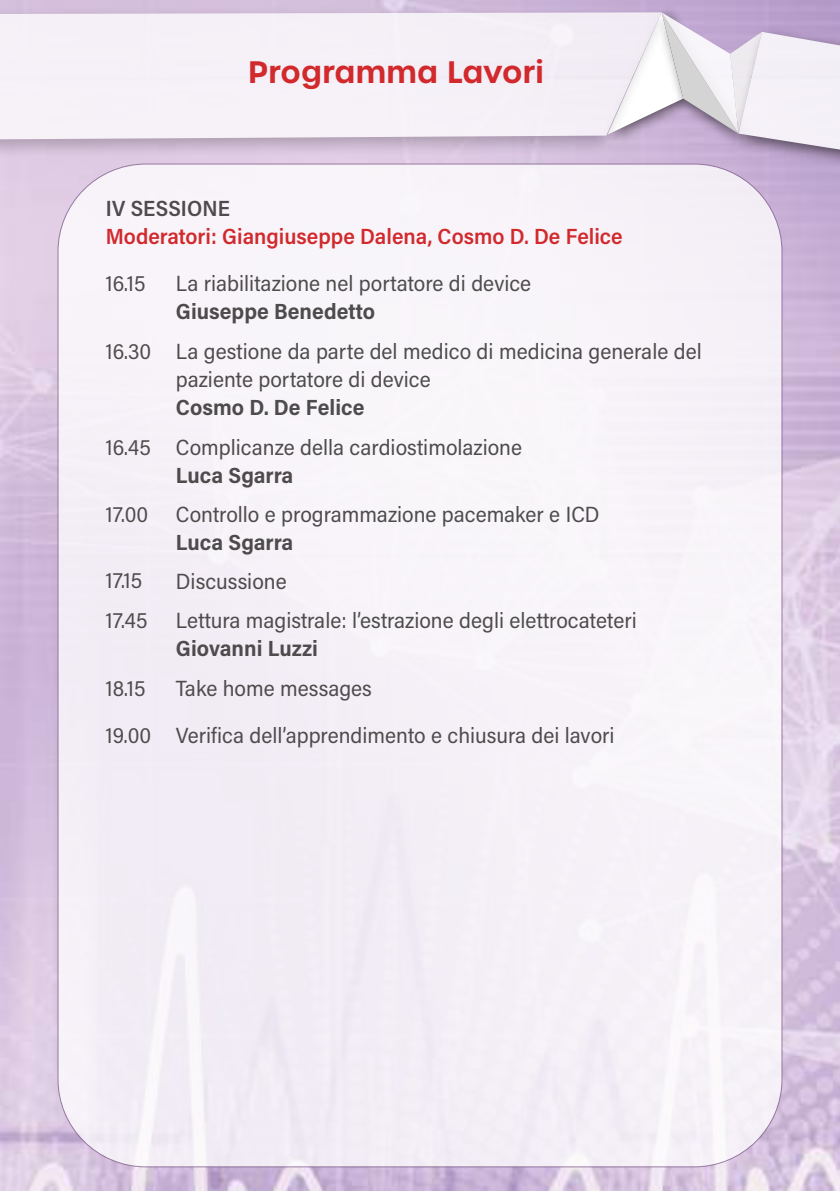
<style>
.page{position:relative;width:840px;height:1191px;background:#fff}
.page>*{position:absolute;margin:0;border:0;box-sizing:border-box;transform-origin:0 0}
.t1{font:600 30px "Urbane";letter-spacing:.01em;color:#d1292c}
.t2{font:22px/28px "Acumin Pro Semi Cond";color:#4e4b4c}
.t3{font:700 22px "Acumin Pro Semi Cond";color:#4e4b4c}
.t4{font:600 22px "Acumin Pro Semi Cond";color:#d1292c}
.t5{font:600 22px "Acumin Pro Semi Cond";letter-spacing:.005em;color:#4e4b4c}
</style>
<div class="page">
<img style="left:0;top:0;width:839px;height:1191px">
<div style="left:58px;top:164px;width:723px;height:1002px;background:#f6f1f8;border-radius:88px"></div>
<img style="left:672px;top:1px;width:89px;height:11px">
<img style="left:726px;top:166px;width:113px;height:23px">
<svg style="left:607px;top:12px;width:232px;height:154px"></svg>
<img style="left:0;top:1px;width:672px;height:162px">
<svg style="left:0;top:12px;width:661px;height:128px;fill:#f5f0f7"></svg>
<h1 class="t1" style="left:248px;top:52px;width:297px">Programma Lavori</h1>
<p class="t5" style="left:106px;top:193px;width:126px">IV SESSIONE</p>
<p class="t4" style="left:106px;top:221px;width:518px">Moderatori: Giangiuseppe Dalena, Cosmo D. De Felice</p>
<p class="t2" style="left:106px;top:269px;width:41px">16.15</p>
<p class="t2" style="left:176px;top:269px;width:356px">La riabilitazione nel portatore di device</p>
<p class="t3" style="left:176px;top:296px;width:200px">Giuseppe Benedetto</p>
<p class="t2" style="left:176px;top:336px;width:527px;text-indent:-70px">16.30 La gestione da parte del medico di medicina generale del paziente portatore di device</p>
<p class="t3" style="left:176px;top:392px;width:190px">Cosmo D. De Felice</p>
<p class="t2" style="left:106px;top:432px;width:417px">16.45 Complicanze della cardiostimolazione</p>
<p class="t3" style="left:176px;top:459px;width:119px">Luca Sgarra</p>
<p class="t2" style="left:106px;top:499px;width:44px">17.00</p>
<p class="t2" style="left:176px;top:499px;width:425px">Controllo e programmazione pacemaker e ICD</p>
<p class="t3" style="left:176px;top:527px;width:119px">Luca Sgarra</p>
<p class="t2" style="left:106px;top:565px;width:38px">17.15</p>
<p class="t2" style="left:176px;top:566px;width:112px">Discussione</p>
<p class="t2" style="left:106px;top:606px;width:43px">17.45</p>
<p class="t2" style="left:176px;top:606px;width:462px">Lettura magistrale: l’estrazione degli elettrocateteri</p>
<p class="t3" style="left:176px;top:633px;width:144px">Giovanni Luzzi</p>
<p class="t2" style="left:106px;top:673px;width:41px">18.15</p>
<p class="t2" style="left:106px;top:663px;width:510px;line-height:47.4px;text-indent:70px">Take home messages<br>19.00 Verifica dell’apprendimento e chiusura dei lavori</p>
</div>
